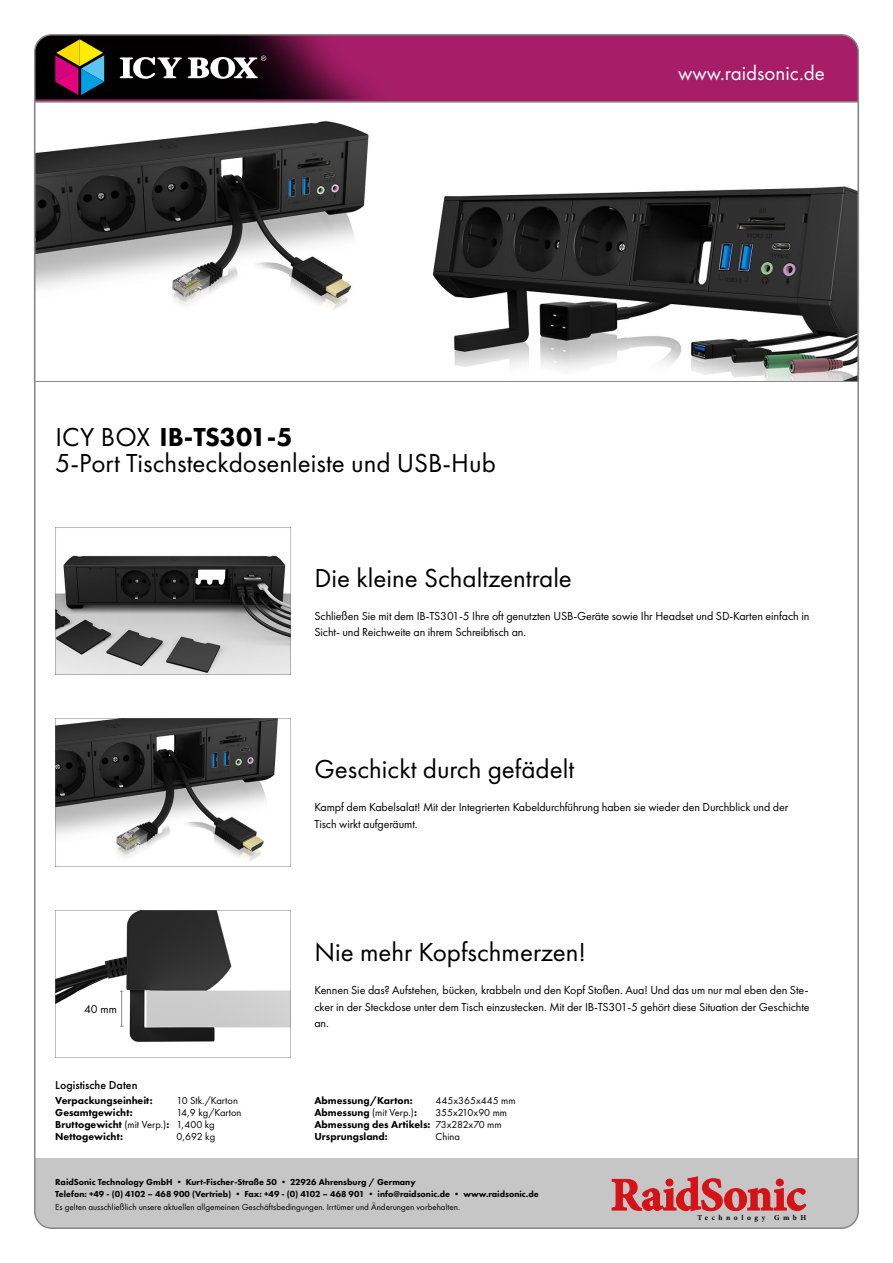
<style>
.page{position:relative;width:893px;height:1263px;background:#fff}
.page>*{position:absolute;margin:0;border:0;box-sizing:border-box;transform-origin:0 0}
.fließtext{font:27px "Futura PT";color:#000}
.Titel_icybox{font:27px "Futura PT";color:#000}
.Titel_icybox-2{font:800 27px "Futura PT";color:#000}
.t1{font:21px "Futura PT";color:#fff}
.fließtext-2{font:12px/16.5px "Futura PT";letter-spacing:-.01em;color:#000}
.t2{font:500 12px "Futura PT";color:#000}
.t3{font:800 10.5px "Futura PT";color:#000}
.t4{font:10.5px "Futura PT";color:#000}
.Fuß{font:800 9px "Futura PT";color:#000}
.Fuß-2{font:9px "Futura PT";color:#000}
.t5{font:700 7.5px "Minion Pro";letter-spacing:.47em;color:#000}
.s1{font-weight:400}
</style>
<div class="page">
<svg style="left:37px;top:102px;width:819px;height:280px"></svg>
<img style="left:55px;top:528px;width:236px;height:147px">
<img style="left:55px;top:719px;width:236px;height:147px">
<img style="left:55px;top:910px;width:236px;height:147px">
<hr style="left:121px;top:991px;width:1px;height:35px;background:#878787">
<div style="left:35px;top:1159px;width:823px;height:69px;background:#c6c6c6"></div>
<svg style="left:612px;top:1176px;width:194px;height:35px"></svg>
<svg style="left:37px;top:37px;width:819px;height:65px"></svg>
<svg style="left:120px;top:56px;width:146px;height:23px"></svg>
<svg style="left:55px;top:39px;width:49px;height:56px"></svg>
<p class="Titel_icybox-2" style="left:55px;top:420px;width:239px"><span class="s1">ICY BOX</span> IB-TS301-5</p>
<p class="Titel_icybox" style="left:55px;top:447px;width:442px">5-Port Tischsteckdosenleiste und USB-Hub</p>
<p class="t1" style="left:678px;top:60px;width:148px">www.raidsonic.de</p>
<p class="fließtext" style="left:314px;top:562px;width:259px">Die kleine Schaltzentrale</p>
<p class="fließtext-2" style="left:314px;top:607px;width:496px">Schließen Sie mit dem IB-TS301-5 Ihre oft genutzten USB-Geräte sowie Ihr Headset und SD-Karten einfach in<br>Sicht- und Reichweite an ihrem Schreibtisch an.</p>
<p class="fließtext-2" style="left:84px;top:1001px;width:34px">40 mm</p>
<p class="fließtext" style="left:314px;top:753px;width:261px">Geschickt durch gefädelt</p>
<p class="fließtext-2" style="left:314px;top:799px;width:475px">Kampf dem Kabelsalat! Mit der Integrierten Kabeldurchführung haben sie wieder den Durchblick und der<br>Tisch wirkt aufgeräumt.</p>
<p class="fließtext" style="left:314px;top:936px;width:273px">Nie mehr Kopfschmerzen!</p>
<p class="fließtext-2" style="left:314px;top:982px;width:497px;text-align:justify">Kennen Sie das? Aufstehen, bücken, krabbeln und den Kopf Stoßen. Aua! Und das um nur mal eben den Ste&shy;cker in der Steckdose unter dem Tisch einzustecken. Mit der IB-TS301-5 gehört diese Situation der Geschichte an.</p>
<p class="t2" style="left:55px;top:1078px;width:84px">Logistische Daten</p>
<p class="t3" style="left:55px;top:1094px;width:99px">Verpackungseinheit:</p>
<p class="t3" style="left:55px;top:1106px;width:79px">Gesamtgewicht:</p>
<p class="t3" style="left:55px;top:1118px;width:115px">Bruttogewicht <span class="s1">(mit Verp.)</span>:</p>
<p class="t3" style="left:55px;top:1130px;width:69px">Nettogewicht:</p>
<p class="t4" style="left:176px;top:1094px;width:63px">10 Stk./Karton</p>
<p class="t4" style="left:176px;top:1106px;width:67px">14,9 kg/Karton</p>
<p class="t4" style="left:176px;top:1118px;width:40px">1,400 kg</p>
<p class="t4" style="left:176px;top:1130px;width:40px">0,692 kg</p>
<p class="t3" style="left:314px;top:1094px;width:100px">Abmessung/Karton:</p>
<p class="t3" style="left:314px;top:1106px;width:104px">Abmessung <span class="s1">(mit Verp.)</span>:</p>
<p class="t3" style="left:314px;top:1118px;width:118px">Abmessung des Artikels:</p>
<p class="t3" style="left:314px;top:1130px;width:75px">Ursprungsland:</p>
<p class="Fuß" style="left:55px;top:1176px;width:362px">RaidSonic Technology GmbH • Kurt-Fischer-Straße 50 • 22926 Ahrensburg / Germany</p>
<p class="Fuß" style="left:55px;top:1188px;width:485px">Telefon: +49 - (0) 4102 – 468 900 (Vertrieb) • Fax: +49 - (0) 4102 – 468 901 • info@raidsonic.de • www.raidsonic.de</p>
<p class="Fuß-2" style="left:55px;top:1202px;width:406px">Es gelten ausschließlich unsere aktuellen allgemeinen Geschäftsbedingungen. Irrtümer und Änderungen vorbehalten.</p>
<p class="t4" style="left:436px;top:1094px;width:82px">445x365x445 mm</p>
<p class="t4" style="left:436px;top:1106px;width:73px">355x210x90 mm</p>
<p class="t4" style="left:436px;top:1118px;width:68px">73x282x70 mm</p>
<p class="t4" style="left:436px;top:1130px;width:26px">China</p>
<p class="t5" style="left:697px;top:1212px;width:110px">Technology GmbH</p>
</div>
